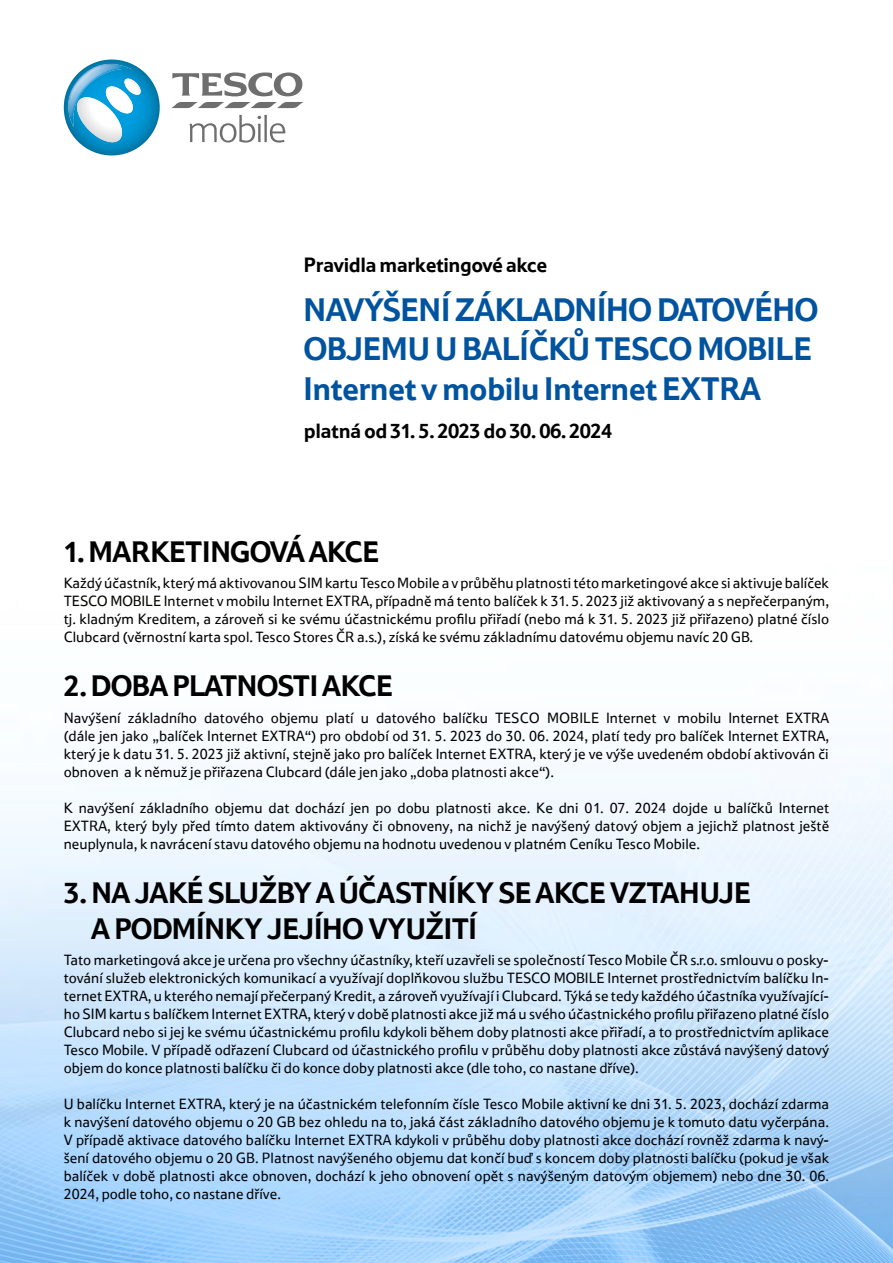
<style>
.page{position:relative;width:893px;height:1263px;background:#fff}
.page>*{position:absolute;margin:0;border:0;box-sizing:border-box;transform-origin:0 0}
.t1{font:700 33px/39.6px "Tesco OT";letter-spacing:-.025em;color:#00539f}
.t2{font:700 30px/36px "Tesco OT";letter-spacing:-.025em;color:#000}
.t3{font:700 30px "Tesco OT";letter-spacing:-.055em;color:#000}
.t4{font:700 21px "Tesco OT";letter-spacing:-.025em;color:#000}
.t5{font:15px/18px "Tesco OT";color:#000;text-align:justify}
</style>
<div class="page">
<img style="left:0;top:765px;width:893px;height:498px">
<svg style="left:171px;top:72px;width:132px;height:36px"></svg>
<svg style="left:189px;top:115px;width:96px;height:28px"></svg>
<img style="left:63px;top:60px;width:97px;height:95px">
<img style="left:66px;top:64px;width:66px;height:63px">
<svg style="left:74px;top:77px;width:68px;height:68px"></svg>
<img style="left:123px;top:79px;width:18px;height:17px">
<h3 class="t4" style="left:303px;top:252px;width:245px">Pravidla marketingové akce</h3>
<h1 class="t1" style="left:303px;top:289px;width:518px">NAVÝŠENÍ ZÁKLADNÍHO DATOVÉHO<br>OBJEMU U BALÍČKŮ TESCO MOBILE<br>Internet v mobilu Internet EXTRA</h1>
<h3 class="t4" style="left:304px;top:417px;width:310px">platná od 31. 5. 2023 do 30. 06. 2024</h3>
<h2 class="t2" style="left:64px;top:533px;width:317px">1.MARKETINGOVÁ AKCE</h2>
<p class="t5" style="left:64px;top:574px;width:767px">Každý účastník, který má aktivovanou SIM kartu Tesco Mobile a v průběhu platnosti této marketingové akce si aktivuje balíček TESCO MOBILE Internet v mobilu Internet EXTRA, případně má tento balíček k 31. 5. 2023 již aktivovaný a s nepřečerpaným, tj. kladným Kreditem, a zároveň si ke svému účastnickému profilu přiřadí (nebo má k 31. 5. 2023 již přiřazeno) platné číslo Clubcard (věrnostní karta spol. Tesco Stores ČR a.s.), získá ke svému základnímu datovému objemu navíc 20 GB.</p>
<h2 class="t3" style="left:64px;top:666px;width:331px">2.DOBA PLATNOSTI AKCE</h2>
<p class="t5" style="left:64px;top:708px;width:767px">Navýšení základního datového objemu platí u datového balíčku TESCO MOBILE Internet v mobilu Internet EXTRA (dále jen jako „balíček Internet EXTRA“) pro období od 31. 5. 2023 do 30. 06. 2024, platí tedy pro balíček Internet EXTRA, který je k datu 31. 5. 2023 již aktivní, stejně jako pro balíček Internet EXTRA, který je ve výše uvedeném období aktivován či obnoven a k němuž je přiřazena Clubcard (dále jen jako „doba platnosti akce“).</p>
<p class="t5" style="left:64px;top:798px;width:767px">K navýšení základního objemu dat dochází jen po dobu platnosti akce. Ke dni 01. 07. 2024 dojde u balíčků Internet EXTRA, který byly před tímto datem aktivovány či obnoveny, na nichž je navýšený datový objem a jejichž platnost ještě neuplynula, k navrácení stavu datového objemu na hodnotu uvedenou v platném Ceníku Tesco Mobile.</p>
<h2 class="t2" style="left:91px;top:874px;width:661px;text-indent:-27px">3.NA JAKÉ SLUŽBY A ÚČASTNÍKY SE AKCE VZTAHUJE<br>A PODMÍNKY JEJÍHO VYUŽITÍ</h2>
<p class="t5" style="left:64px;top:951px;width:767px">Tato marketingová akce je určena pro všechny účastníky, kteří uzavřeli se společností Tesco Mobile ČR s.r.o. smlouvu o posky&shy;tování služeb elektronických komunikací a využívají doplňkovou službu TESCO MOBILE Internet prostřednictvím balíčku In&shy;ternet EXTRA, u kterého nemají přečerpaný Kredit, a zároveň využívají i Clubcard. Týká se tedy každého účastníka využívající&shy;ho SIM kartu s balíčkem Internet EXTRA, který v době platnosti akce již má u svého účastnického profilu přiřazeno platné číslo Clubcard nebo si jej ke svému účastnickému profilu kdykoli během doby platnosti akce přiřadí, a to prostřednictvím aplikace Tesco Mobile. V případě odřazení Clubcard od účastnického profilu v průběhu doby platnosti akce zůstává navýšený datový objem do konce platnosti balíčku či do konce doby platnosti akce (dle toho, co nastane dříve).</p>
<p class="t5" style="left:64px;top:1095px;width:767px">U balíčku Internet EXTRA, který je na účastnickém telefonním čísle Tesco Mobile aktivní ke dni 31. 5. 2023, dochází zdarma k navýšení datového objemu o 20 GB bez ohledu na to, jaká část základního datového objemu je k tomuto datu vyčerpána.<br>V případě aktivace datového balíčku Internet EXTRA kdykoli v průběhu doby platnosti akce dochází rovněž zdarma k navý&shy;šení datového objemu o 20 GB. Platnost navýšeného objemu dat končí buď s koncem doby platnosti balíčku (pokud je však balíček v době platnosti akce obnoven, dochází k jeho obnovení opět s navýšeným datovým objemem) nebo dne 30. 06.<br>2024, podle toho, co nastane dříve.</p>
</div>
